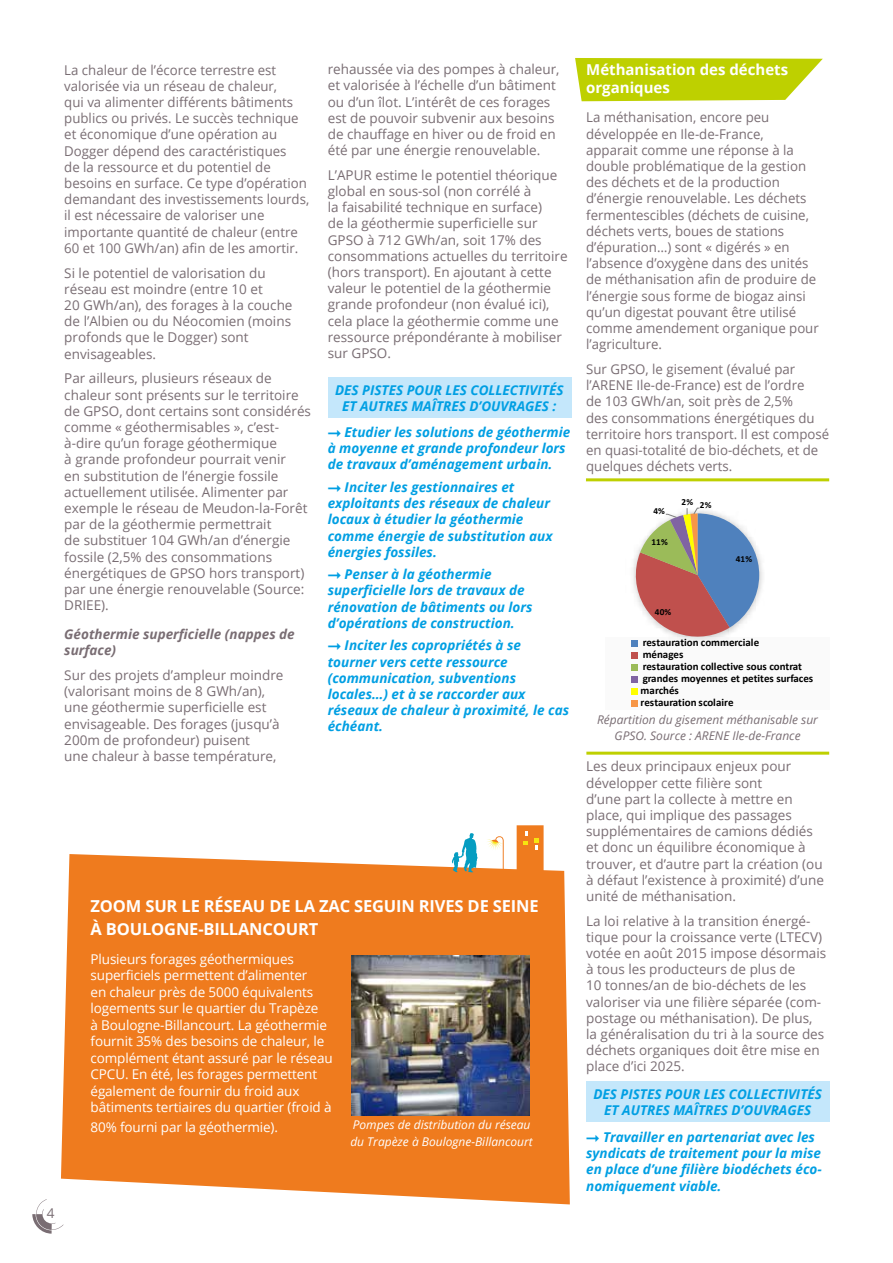
<style>
.page{position:relative;width:893px;height:1263px;background:#fff}
.page>*{position:absolute;margin:0;border:0;box-sizing:border-box;transform-origin:0 0}
.t1{font:700 16.5px/22.5px "Open Sans";letter-spacing:-.01em;color:#fff}
.t2{font:700 15px/18px "Open Sans";color:#fff}
.t3{font:13.5px/16.2px "Open Sans";color:#796d73}
.t4{font:italic 700 13.5px/16.2px "Open Sans";color:#009fe3}
.t5{font:13.5px/16.5px "Open Sans";letter-spacing:-.01em;color:#fff}
.t6{font:italic 700 13.5px/16.2px "Open Sans";color:#796d73}
.t7{font:italic 12px/16.5px "Open Sans";color:#796d73;text-align:center}
.t8{font:italic 12px/16.5px "Open Sans";color:#fff}
.t9{font:700 10.95px/12px "Calibri";letter-spacing:-.005em;color:#000}
.t10{font:700 9.3px "Calibri";color:#000}
</style>
<div class="page">
<svg style="left:32px;top:1199px;width:32px;height:34px"></svg>
<div style="left:328px;top:377px;width:243px;height:41px;background:#c4e7fb"></div>
<div style="left:586px;top:1082px;width:243px;height:40px;background:#c4e7fb"></div>
<svg style="left:575px;top:58px;width:248px;height:43px;background:#c4d51b"></svg>
<svg style="left:61px;top:854px;width:509px;height:350px;background:#f08530"></svg>
<svg style="left:452px;top:833px;width:26px;height:39px"></svg>
<svg style="left:486px;top:836px;width:18px;height:40px"></svg>
<img style="left:351px;top:955px;width:179px;height:160px">
<div style="left:517px;top:825px;width:27px;height:56px;background:#ef7b1e"></div>
<svg style="left:534px;top:838px;width:5px;height:12px"></svg>
<svg style="left:523px;top:842px;width:4px;height:3px"></svg>
<hr style="left:586px;top:478px;width:243px;height:3px;background:#bed000">
<hr style="left:586px;top:752px;width:243px;height:3px;background:#bed000">
<svg style="left:631px;top:507px;width:132px;height:200px"></svg>
<p class="t3" style="left:64px;top:61px;width:246px">La chaleur de l’écorce terrestre est valorisée via un réseau de chaleur,<br>qui va alimenter différents bâtiments publics ou privés. Le succès technique et économique d’une opération au Dogger dépend des caractéristiques<br>de la ressource et du potentiel de besoins en surface. Ce type d’opération demandant des investissements lourds, il est nécessaire de valoriser une importante quantité de chaleur (entre 60 et 100 GWh/an) afin de les amortir.</p>
<p class="t3" style="left:64px;top:264px;width:230px">Si le potentiel de valorisation du réseau est moindre (entre 10 et<br>20 GWh/an), des forages à la couche de l’Albien ou du Néocomien (moins profonds que le Dogger) sont envisageables.</p>
<p class="t3" style="left:64px;top:370px;width:248px">Par ailleurs, plusieurs réseaux de chaleur sont présents sur le territoire de GPSO, dont certains sont considérés comme « géothermisables », c’est&shy;à-dire qu’un forage géothermique<br>à grande profondeur pourrait venir<br>en substitution de l’énergie fossile actuellement utilisée. Alimenter par exemple le réseau de Meudon-la-Forêt par de la géothermie permettrait<br>de substituer 104 GWh/an d’énergie fossile (2,5% des consommations énergétiques de GPSO hors transport) par une énergie renouvelable (Source:<br>DRIEE).</p>
<p class="t6" style="left:64px;top:626px;width:232px">Géothermie superficielle (nappes de surface)</p>
<p class="t3" style="left:64px;top:667px;width:221px">Sur des projets d’ampleur moindre (valorisant moins de 8 GWh/an), une géothermie superficielle est envisageable. Des forages (jusqu’à 200m de profondeur) puisent<br>une chaleur à basse température,</p>
<p class="t3" style="left:328px;top:61px;width:233px">rehaussée via des pompes à chaleur, et valorisée à l’échelle d’un bâtiment ou d’un îlot. L’intérêt de ces forages est de pouvoir subvenir aux besoins de chauffage en hiver ou de froid en été par une énergie renouvelable.</p>
<p class="t3" style="left:328px;top:166px;width:241px">L’APUR estime le potentiel théorique global en sous-sol (non corrélé à<br>la faisabilité technique en surface)<br>de la géothermie superficielle sur GPSO à 712 GWh/an, soit 17% des consommations actuelles du territoire (hors transport). En ajoutant à cette valeur le potentiel de la géothermie grande profondeur (non évalué ici), cela place la géothermie comme une ressource prépondérante à mobiliser sur GPSO.</p>
<p class="t4" style="left:335px;top:381px;width:230px;text-align:center">DES PISTES POUR LES COLLECTIVITÉS<br>ET AUTRES MAÎTRES D’OUVRAGES :</p>
<p class="t4" style="left:328px;top:424px;width:244px;text-indent:17px">Etudier les solutions de géothermie à moyenne et grande profondeur lors de travaux d’aménagement urbain.</p>
<p class="t4" style="left:328px;top:479px;width:226px;text-indent:17px">Inciter les gestionnaires et exploitants des réseaux de chaleur locaux à étudier la géothermie comme énergie de substitution aux énergies fossiles.</p>
<p class="t4" style="left:328px;top:566px;width:206px;text-indent:17px">Penser à la géothermie superficielle lors de travaux de rénovation de bâtiments ou lors d’opérations de construction.</p>
<p class="t4" style="left:328px;top:637px;width:243px;text-indent:17px">Inciter les copropriétés à se tourner vers cette ressource (communication, subventions locales…) et à se raccorder aux réseaux de chaleur à proximité, le cas échéant.</p>
<p class="t3" style="left:47px;top:1205px;width:9px">4</p>
<p class="t1" style="left:91px;top:894px;width:450px">ZOOM SUR LE RÉSEAU DE LA ZAC SEGUIN RIVES DE SEINE<br>À BOULOGNE-BILLANCOURT</p>
<p class="t5" style="left:91px;top:950px;width:244px">Plusieurs forages géothermiques superficiels permettent d’alimenter<br>en chaleur près de 5000 équivalents logements sur le quartier du Trapèze<br>à Boulogne-Billancourt. La géothermie fournit 35% des besoins de chaleur, le complément étant assuré par le réseau CPCU. En été, les forages permettent également de fournir du froid aux bâtiments tertiaires du quartier (froid à</p>
<p class="t5" style="left:91px;top:1118px;width:189px">80% fourni par la géothermie).</p>
<p class="t8" style="left:350px;top:1116px;width:184px">Pompes de distribution du réseau du Trapèze à Boulogne-Billancourt</p>
<p class="t2" style="left:586px;top:60px;width:203px">Méthanisation des déchets organiques</p>
<p class="t3" style="left:586px;top:109px;width:234px">La méthanisation, encore peu développée en Ile-de-France, apparait comme une réponse à la double problématique de la gestion des déchets et de la production d’énergie renouvelable. Les déchets fermentescibles (déchets de cuisine, déchets verts, boues de stations d’épuration…) sont « digérés » en l’absence d’oxygène dans des unités de méthanisation afin de produire de l’énergie sous forme de biogaz ainsi qu’un digestat pouvant être utilisé comme amendement organique pour l’agriculture.</p>
<p class="t3" style="left:586px;top:361px;width:244px">Sur GPSO, le gisement (évalué par l’ARENE Ile-de-France) est de l’ordre<br>de 103 GWh/an, soit près de 2,5%<br>des consommations énergétiques du territoire hors transport. Il est composé en quasi-totalité de bio-déchets, et de quelques déchets verts.</p>
<p class="t10" style="left:653px;top:505px;width:13px">4%</p>
<p class="t10" style="left:651px;top:536px;width:18px">11%</p>
<p class="t10" style="left:681px;top:498px;width:31px">2% 2%</p>
<p class="t10" style="left:655px;top:605px;width:18px">40%</p>
<p class="t10" style="left:736px;top:552px;width:18px">41%</p>
<p class="t9" style="left:641px;top:636px;width:174px">restauration commerciale<br>ménages<br>restauration collective sous contrat grandes moyennes et petites surfaces marchés<br>restauration scolaire</p>
<p class="t7" style="left:597px;top:711px;width:222px">Répartition du gisement méthanisable sur<br>GPSO. Source : ARENE Ile-de-France</p>
<p class="t3" style="left:586px;top:758px;width:239px">Les deux principaux enjeux pour développer cette filière sont<br>d’une part la collecte à mettre en place, qui implique des passages supplémentaires de camions dédiés et donc un équilibre économique à trouver, et d’autre part la création (ou à défaut l’existence à proximité) d’une unité de méthanisation.</p>
<p class="t3" style="left:586px;top:912px;width:242px">La loi relative à la transition énergé&shy;tique pour la croissance verte (LTECV) votée en août 2015 impose désormais à tous les producteurs de plus de<br>10 tonnes/an de bio-déchets de les valoriser via une filière séparée (com&shy;postage ou méthanisation). De plus, la généralisation du tri à la source des déchets organiques doit être mise en place d’ici 2025.</p>
<p class="t4" style="left:593px;top:1086px;width:230px;text-align:center">DES PISTES POUR LES COLLECTIVITÉS<br>ET AUTRES MAÎTRES D’OUVRAGES</p>
<p class="t4" style="left:586px;top:1129px;width:237px;text-indent:17px">Travailler en partenariat avec les syndicats de traitement pour la mise en place d’une filière biodéchets éco&shy;nomiquement viable.</p>
</div>
